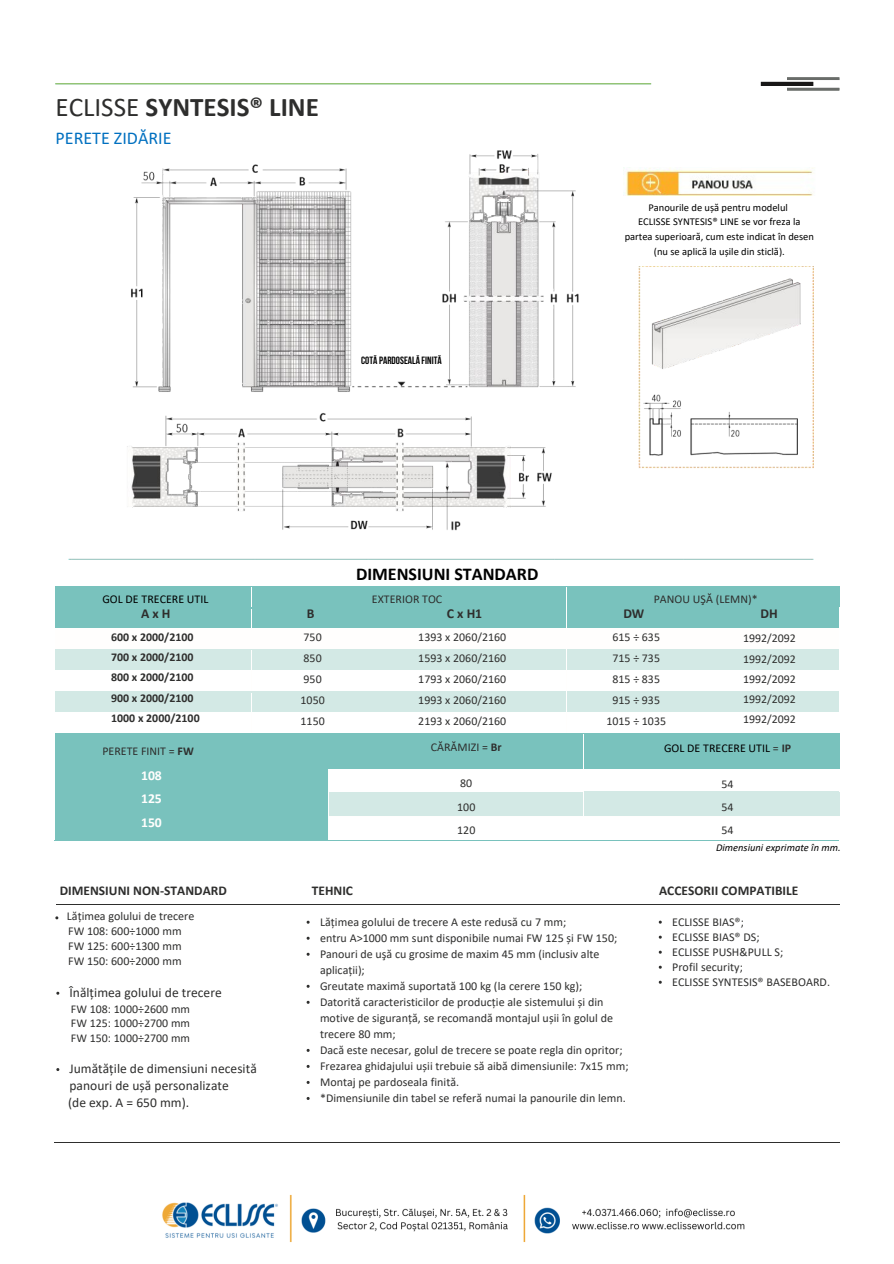
<style>
.page{position:relative;width:894px;height:1264px;background:#fff}
.page>*{position:absolute;margin:0;border:0;box-sizing:border-box;transform-origin:0 0}
.t1{font:700 27px "Calibri";color:#2e2e2d}
.t2{font:700 18px "Calibri";color:#000}
.t3{font:18px "Calibri";color:#0070c0}
.t4{font:700 13.65px "Calibri";color:#2e2e2d}
.t5{font:700 13.65px/23.7px "Calibri";color:#fffefd;text-align:justify}
.t6{font:13.5px/16.8px "Calibri";letter-spacing:.005em;color:#2e2e2d}
.t7{font:700 13.35px "Calibri";letter-spacing:.005em;color:#2e2e2d}
.t8{font:12px/16px "Calibri";letter-spacing:.005em;color:#2e2e2d}
.t9{font:11.85px/20.9px "Calibri";letter-spacing:.005em;color:#2e2e2d}
.t10{font:700 11.85px "Calibri";color:#2e2e2d}
.t11{font:11.85px "Calibri";letter-spacing:.005em;color:#000}
.t12{font:10.5px/14.7px "Calibri";color:#000;text-align:center}
.t13{font:italic 10.5px "Calibri";color:#000}
.t14{font:700 10.5px "Bebas Neue";color:#000}
.s1{font-weight:400}
.s2{color:#2e2e2d}
.s3{font-weight:700;color:#2e2e2d}
.s4{font-weight:700}
</style>
<div class="page">
<hr style="left:54px;top:1141px;width:246px;height:1px;background:#2e2e2d">
<hr style="left:300px;top:1141px;width:376px;height:1px;background:#2e2e2d">
<hr style="left:675px;top:1141px;width:164px;height:1px;background:#2e2e2d">
<hr style="left:56px;top:904px;width:244px;height:1px;background:#2e2e2d">
<hr style="left:301px;top:904px;width:375px;height:1px;background:#2e2e2d">
<hr style="left:676px;top:904px;width:163px;height:1px;background:#2e2e2d">
<div style="left:56px;top:586px;width:195px;height:21px;background:#79c2bd"></div>
<div style="left:252px;top:586px;width:314px;height:21px;background:#79c2bd"></div>
<div style="left:566px;top:586px;width:273px;height:21px;background:#79c2bd"></div>
<div style="left:56px;top:607px;width:195px;height:21px;background:#79c2bd"></div>
<div style="left:252px;top:607px;width:151px;height:21px;background:#79c2bd"></div>
<div style="left:403px;top:607px;width:163px;height:21px;background:#79c2bd"></div>
<div style="left:566px;top:607px;width:176px;height:21px;background:#79c2bd"></div>
<div style="left:742px;top:607px;width:96px;height:21px;background:#79c2bd"></div>
<div style="left:56px;top:649px;width:195px;height:21px;background:#d3e9e5"></div>
<div style="left:252px;top:649px;width:151px;height:21px;background:#d3e9e5"></div>
<div style="left:403px;top:649px;width:163px;height:21px;background:#d3e9e5"></div>
<div style="left:566px;top:649px;width:176px;height:21px;background:#d3e9e5"></div>
<div style="left:742px;top:649px;width:96px;height:21px;background:#d3e9e5"></div>
<div style="left:56px;top:691px;width:195px;height:21px;background:#d3e9e5"></div>
<div style="left:252px;top:691px;width:151px;height:21px;background:#d3e9e5"></div>
<div style="left:403px;top:691px;width:163px;height:21px;background:#d3e9e5"></div>
<div style="left:566px;top:691px;width:176px;height:21px;background:#d3e9e5"></div>
<div style="left:742px;top:691px;width:96px;height:21px;background:#d3e9e5"></div>
<div style="left:56px;top:733px;width:200px;height:35px;background:#79c2bd"></div>
<div style="left:256px;top:733px;width:72px;height:35px;background:#79c2bd"></div>
<div style="left:328px;top:733px;width:255px;height:35px;background:#79c2bd"></div>
<div style="left:583px;top:733px;width:256px;height:35px;background:#79c2bd"></div>
<svg style="left:566px;top:587px;width:1px;height:125px"></svg>
<hr style="left:583px;top:734px;width:1px;height:34px;background:#fffefd">
<div style="left:56px;top:768px;width:200px;height:23px;background:#79c2bd"></div>
<div style="left:256px;top:768px;width:71px;height:23px;background:#79c2bd"></div>
<hr style="left:257px;top:768px;width:71px;height:2px;background:#79c2bd">
<div style="left:56px;top:792px;width:200px;height:23px;background:#79c2bd"></div>
<div style="left:256px;top:792px;width:71px;height:23px;background:#79c2bd"></div>
<div style="left:328px;top:792px;width:255px;height:23px;background:#d3e9e5"></div>
<div style="left:583px;top:792px;width:256px;height:23px;background:#d3e9e5"></div>
<hr style="left:257px;top:792px;width:71px;height:2px;background:#79c2bd">
<hr style="left:584px;top:791px;width:254px;height:3px;background:#d3e9e5">
<div style="left:56px;top:816px;width:200px;height:23px;background:#79c2bd"></div>
<div style="left:256px;top:816px;width:71px;height:23px;background:#79c2bd"></div>
<hr style="left:257px;top:816px;width:71px;height:2px;background:#79c2bd">
<svg style="left:583px;top:792px;width:1px;height:23px"></svg>
<hr style="left:54px;top:839px;width:203px;height:1px;background:#79c2bd">
<hr style="left:256px;top:839px;width:72px;height:1px;background:#79c2bd">
<svg style="left:328px;top:768px;width:1px;height:47px"></svg>
<hr style="left:328px;top:839px;width:255px;height:1px;background:#79c2bd">
<hr style="left:583px;top:839px;width:255px;height:1px;background:#79c2bd">
<img style="left:68px;top:150px;width:745px;height:409px">
<hr style="left:55px;top:83px;width:596px;height:1px;background:#97c467">
<hr style="left:786px;top:77px;width:53px;height:3px;background:#696c69">
<hr style="left:786px;top:88px;width:53px;height:2px;background:#696c69">
<hr style="left:760px;top:82px;width:53px;height:4px;background:#181717">
<div style="left:356px;top:349px;width:91px;height:28px;background:#fff"></div>
<img style="left:623px;top:167px;width:190px;height:29px">
<div style="left:618px;top:196px;width:201px;height:69px;background:#fff"></div>
<img style="left:162px;top:1194px;width:583px;height:49px">
<p class="t1" style="left:56px;top:96px;width:265px"><span class="s1">ECLISSE</span> SYNTESIS® LINE</p>
<p class="t3" style="left:56px;top:126px;width:117px">PERETE ZIDĂRIE</p>
<p class="t14" style="left:361px;top:356px;width:82px">COTĂ PARDOSEALĂ FINITĂ</p>
<p class="t2" style="left:356px;top:566px;width:184px">DIMENSIUNI STANDARD</p>
<p class="t12" style="left:648px;top:201px;width:141px">Panourile de ușă pentru modelul</p>
<p class="t12" style="left:624px;top:215px;width:191px">ECLISSE SYNTESIS® LINE se vor freza la partea superioară, cum este indicat în desen (nu se aplică la ușile din sticlă).</p>
<p class="t9" style="left:653px;top:590px;width:106px">PANOU UŞĂ (LEMN)*</p>
<p class="t9" style="left:612px;top:628px;width:49px">615 ÷ 635</p>
<p class="t9" style="left:612px;top:648px;width:49px">715 ÷ 735</p>
<p class="t9" style="left:612px;top:669px;width:49px">815 ÷ 835</p>
<p class="t9" style="left:612px;top:690px;width:49px">915 ÷ 935</p>
<p class="t9" style="left:606px;top:711px;width:61px">1015 ÷ 1035</p>
<p class="t11" style="left:102px;top:594px;width:107px">GOL DE TRECERE UTIL</p>
<p class="t10" style="left:111px;top:632px;width:84px">600 x 2000/2100</p>
<p class="t10" style="left:111px;top:652px;width:84px">700 x 2000/2100</p>
<p class="t10" style="left:111px;top:672px;width:84px">800 x 2000/2100</p>
<p class="t10" style="left:111px;top:692px;width:84px">900 x 2000/2100</p>
<p class="t10" style="left:111px;top:713px;width:90px">1000 x 2000/2100</p>
<p class="t9" style="left:372px;top:590px;width:72px">EXTERIOR TOC</p>
<p class="t9" style="left:418px;top:628px;width:89px;text-align:justify">1393 x 2060/2160<br>1593 x 2060/2160<br>1793 x 2060/2160<br>1993 x 2060/2160<br>2193 x 2060/2160</p>
<p class="t4" style="left:307px;top:608px;width:9px">B</p>
<p class="t4" style="left:447px;top:608px;width:37px">C x H1</p>
<p class="t4" style="left:623px;top:608px;width:23px">DW</p>
<p class="t4" style="left:760px;top:608px;width:19px">DH</p>
<p class="t4" style="left:141px;top:608px;width:31px">A x H</p>
<p class="t9" style="left:743px;top:629px;width:54px">1992/2092</p>
<p class="t9" style="left:743px;top:649px;width:54px">1992/2092</p>
<p class="t9" style="left:743px;top:669px;width:54px">1992/2092</p>
<p class="t9" style="left:743px;top:689px;width:54px">1992/2092</p>
<p class="t9" style="left:743px;top:710px;width:54px">1992/2092</p>
<p class="t11" style="left:663px;top:743px;width:129px">GOL DE TRECERE UTIL <span class="s2">=</span> <span class="s3">IP</span></p>
<p class="t9" style="left:721px;top:774px;width:14px">54</p>
<p class="t9" style="left:721px;top:798px;width:14px">54</p>
<p class="t9" style="left:721px;top:820px;width:14px">54</p>
<p class="t9" style="left:300px;top:628px;width:26px">750<br>850<br>950<br>1050<br>1150</p>
<p class="t9" style="left:102px;top:741px;width:93px">PERETE FINIT = <span class="s4">FW</span></p>
<p class="t9" style="left:431px;top:738px;width:72px">CĂRĂMIZI = <span class="s4">Br</span></p>
<p class="t9" style="left:460px;top:773px;width:14px">80</p>
<p class="t9" style="left:457px;top:797px;width:20px">100</p>
<p class="t9" style="left:457px;top:820px;width:20px">120</p>
<p class="t5" style="left:141px;top:764px;width:22px">108<br>125<br>150</p>
<p class="t7" style="left:60px;top:884px;width:169px">DIMENSIUNI NON-STANDARD</p>
<p class="t7" style="left:311px;top:884px;width:43px">TEHNIC</p>
<p class="t8" style="left:320px;top:914px;width:310px">Lățimea golului de trecere A este redusă cu 7 mm;<br>entru A&gt;1000 mm sunt disponibile numai FW 125 și FW 150; Panouri de uşă cu grosime de maxim 45 mm (inclusiv alte aplicații);<br>Greutate maximă suportată 100 kg (la cerere 150 kg);<br>Datorită caracteristicilor de producție ale sistemului și din motive de siguranță, se recomandă montajul ușii în golul de trecere 80 mm;<br>Dacă este necesar, golul de trecere se poate regla din opritor; Frezarea ghidajului ușii trebuie să aibă dimensiunile: 7x15 mm; Montaj pe pardoseala finită.<br>*Dimensiunile din tabel se referă numai la panourile din lemn.</p>
<p class="t8" style="left:67px;top:909px;width:129px">Lățimea golului de trecere</p>
<p class="t8" style="left:68px;top:924px;width:115px">FW 108: 600÷1000 mm</p>
<p class="t8" style="left:68px;top:939px;width:115px">FW 125: 600÷1300 mm</p>
<p class="t8" style="left:68px;top:953px;width:115px">FW 150: 600÷2000 mm</p>
<p class="t9" style="left:71px;top:999px;width:121px">FW 108: 1000÷2600 mm</p>
<p class="t9" style="left:71px;top:1014px;width:121px">FW 125: 1000÷2700 mm</p>
<p class="t9" style="left:71px;top:1028px;width:121px">FW 150: 1000÷2700 mm</p>
<p class="t6" style="left:69px;top:984px;width:154px">Înălțimea golului de trecere</p>
<p class="t6" style="left:69px;top:1061px;width:189px">Jumătățile de dimensiuni necesită panouri de ușă personalizate</p>
<p class="t6" style="left:68px;top:1094px;width:123px">(de exp. A = 650 mm).</p>
<p class="t13" style="left:715px;top:842px;width:126px">Dimensiuni exprimate în mm.</p>
<p class="t7" style="left:659px;top:884px;width:141px">ACCESORII COMPATIBILE</p>
<p class="t8" style="left:672px;top:914px;width:73px">ECLISSE BIAS®;</p>
<p class="t8" style="left:672px;top:929px;width:89px">ECLISSE BIAS® DS;</p>
<p class="t8" style="left:672px;top:944px;width:113px">ECLISSE PUSH&amp;PULL S;</p>
<p class="t8" style="left:672px;top:959px;width:72px">Profil security;</p>
<p class="t8" style="left:672px;top:974px;width:159px">ECLISSE SYNTESIS® BASEBOARD.</p>
</div>
